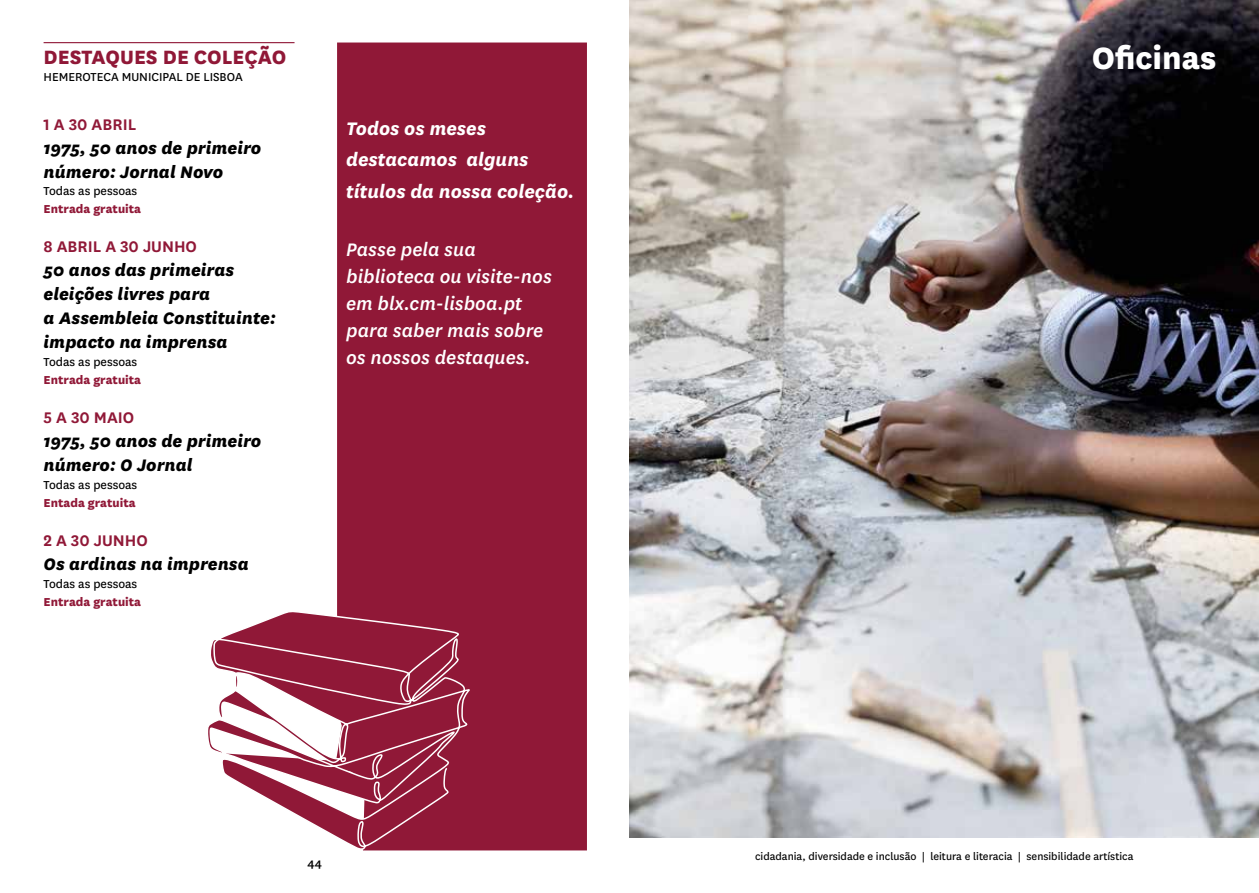
<style>
.page{position:relative;width:1259px;height:893px;background:#fff}
.page>*{position:absolute;margin:0;border:0;box-sizing:border-box;transform-origin:0 0}
.t1{font:800 36px "National";color:#fff}
.t2{font:800 22.5px "National";color:#901837}
.t3{font:italic 500 21.15px/27px "National";color:#fff}
.t4{font:italic 700 21.15px/31.5px "National";color:#fff}
.t5{font:italic 800 19.5px/24px "National";color:#000}
.t6{font:600 18px "National";color:#901837}
.t7{font:13.5px "National";color:#000}
.t8{font:800 13.5px "National";color:#901837}
.t9{font:500 13.5px "National";color:#000}
.t10{font:12px "National";color:#000}
</style>
<div class="page">
<hr style="left:44px;top:42px;width:250px;height:1px;background:#901837">
<div style="left:337px;top:43px;width:250px;height:807px;background:#901837"></div>
<svg style="left:208px;top:609px;width:263px;height:242px;fill:#901837"></svg>
<img style="left:629px;top:0;width:630px;height:838px">
<p class="t2" style="left:44px;top:41px;width:244px">DESTAQUES DE COLEÇÃO</p>
<p class="t7" style="left:44px;top:68px;width:201px">HEMEROTECA MUNICIPAL DE LISBOA</p>
<p class="t6" style="left:44px;top:112px;width:94px">1 A 30 ABRIL</p>
<p class="t5" style="left:44px;top:134px;width:219px">1975, 50 anos de primeiro número: Jornal Novo</p>
<p class="t7" style="left:44px;top:182px;width:95px">Todas as pessoas</p>
<p class="t8" style="left:44px;top:199px;width:99px">Entrada gratuita</p>
<p class="t6" style="left:44px;top:234px;width:155px">8 ABRIL A 30 JUNHO</p>
<p class="t5" style="left:44px;top:257px;width:234px">50 anos das primeiras eleições livres para<br>a Assembleia Constituinte: impacto na imprensa</p>
<p class="t7" style="left:44px;top:353px;width:95px">Todas as pessoas</p>
<p class="t8" style="left:44px;top:370px;width:99px">Entrada gratuita</p>
<p class="t6" style="left:44px;top:405px;width:92px">5 A 30 MAIO</p>
<p class="t5" style="left:44px;top:428px;width:219px">1975, 50 anos de primeiro número: O Jornal</p>
<p class="t7" style="left:44px;top:476px;width:95px">Todas as pessoas</p>
<p class="t8" style="left:44px;top:493px;width:94px">Entada gratuita</p>
<p class="t6" style="left:44px;top:528px;width:106px">2 A 30 JUNHO</p>
<p class="t5" style="left:44px;top:551px;width:207px">Os ardinas na imprensa</p>
<p class="t7" style="left:44px;top:575px;width:95px">Todas as pessoas</p>
<p class="t8" style="left:44px;top:592px;width:99px">Entrada gratuita</p>
<p class="t4" style="left:346px;top:111px;width:230px">Todos os meses destacamos alguns títulos da nossa coleção.</p>
<p class="t3" style="left:346px;top:235px;width:207px">Passe pela sua biblioteca ou visite-nos em blx.cm-lisboa.pt para saber mais sobre os nossos destaques.</p>
<p class="t9" style="left:307px;top:853px;width:16px">44</p>
<h1 class="t1" style="left:1091px;top:32px;width:126px">Oficinas</h1>
<p class="t10" style="left:755px;top:848px;width:380px">cidadania, diversidade e inclusão | leitura e literacia | sensibilidade artística</p>
</div>
